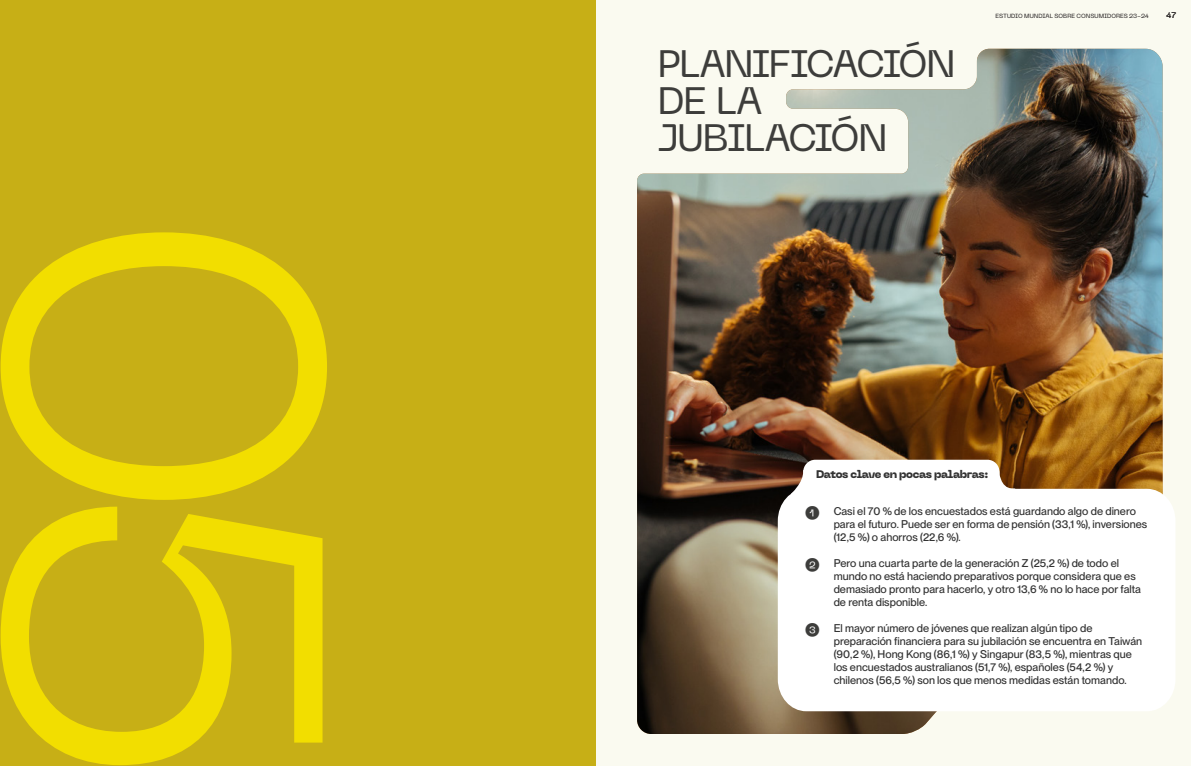
<style>
.page{position:relative;width:1191px;height:766px;background:#fff}
.page>*{position:absolute;margin:0;border:0;box-sizing:border-box;transform-origin:0 0}
.Medium_Header{font:300 450px "PP Neue Machina Inktrap";color:#f2de00}
.Medium_Header-2{font:38px/37px "PP Neue Machina Inktrap";letter-spacing:-.06em;color:#3d3d3b}
.Medium_Header-3{font:14px "PP Neue Machina Inktrap";color:#3d3d3b}
.Medium_Header-4{font:500 11px/13px "PP Neue Montreal";color:#333}
.Medium_Header-5{font:800 11px "PP Neue Machina Inktrap";letter-spacing:-.035em;color:#333}
.t1{font:8px "PP Neue Machina Inktrap";color:#231f20}
.t2{font:6px "PP Neue Machina Inktrap";color:#231f20}
</style>
<div class="page">
<div style="left:0;top:0;width:1191px;height:765px;background:#fafaf0"></div>
<div style="left:0;top:0;width:595px;height:765px;background:#c7af16"></div>
<img style="left:637px;top:49px;width:525px;height:684px">
<div style="left:778px;top:488px;width:397px;height:223px;background:#fff"></div>
<svg style="left:791px;top:466px;width:234px;height:30px"></svg>
<div style="left:803px;top:459px;width:196px;height:25px;background:#fff;border-radius:12px"></div>
<p class="Medium_Header" style="left:447px;top:204px;width:591px;rotate:90deg">05</p>
<p class="Medium_Header-2" style="left:657px;top:44px;width:299px">PLANIFICACIÓN<br>DE LA<br>JUBILACIÓN</p>
<p class="t2" style="left:995px;top:12px;width:155px">ESTUDIO MUNDIAL SOBRE CONSUMIDORES 23-24</p>
<p class="t1" style="left:1166px;top:10px;width:11px">47</p>
<p class="Medium_Header-5" style="left:816px;top:466px;width:174px">Datos clave en pocas palabras:</p>
<p class="Medium_Header-3" style="left:805px;top:503px;width:17px">❶</p>
<p class="Medium_Header-3" style="left:805px;top:555px;width:17px">❷</p>
<p class="Medium_Header-3" style="left:805px;top:620px;width:17px">❸</p>
<p class="Medium_Header-4" style="left:833px;top:504px;width:315px">Casi el 70 % de los encuestados está guardando algo de dinero para el futuro. Puede ser en forma de pensión (33,1 %), inversiones (12,5 %) o ahorros (22,6 %).</p>
<p class="Medium_Header-4" style="left:833px;top:556px;width:309px">Pero una cuarta parte de la generación Z (25,2 %) de todo el mundo no está haciendo preparativos porque considera que es demasiado pronto para hacerlo, y otro 13,6 % no lo hace por falta de renta disponible.</p>
<p class="Medium_Header-4" style="left:833px;top:621px;width:310px">El mayor número de jóvenes que realizan algún tipo de preparación financiera para su jubilación se encuentra en Taiwán (90,2 %), Hong Kong (86,1 %) y Singapur (83,5 %), mientras que los encuestados australianos (51,7 %), españoles (54,2 %) y chilenos (56,5 %) son los que menos medidas están tomando.</p>
</div>
